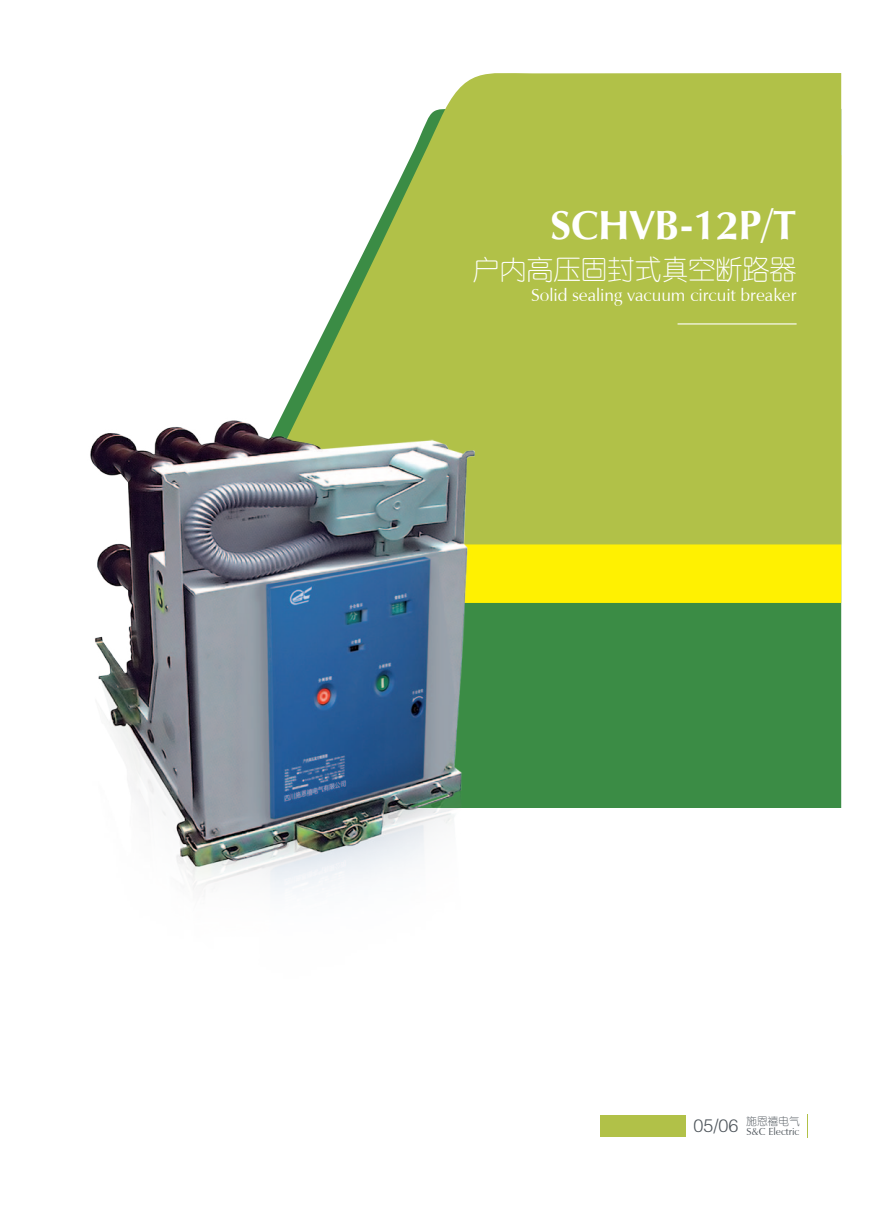
<style>
.page{position:relative;width:893px;height:1212px;background:#fff}
.page>*{position:absolute;margin:0;border:0;box-sizing:border-box;transform-origin:0 0}
.t1{font:700 42px "Vera Humana 95";color:#fff}
.t2{font:27px "FZY1 JW GB1 0";color:#fff}
.t3{font:18px "Vera Humana 95";color:#fff}
.t4{font:18px "FZZDXJW GB1 0";color:#4d545a}
.t5{font:10.65px "FZY1 JW GB1 0";color:#4d545a}
.t6{font:10.5px "Vera Humana 95";color:#4d545a}
.s1{font-family:"FZZDXJW GB1 0";font-size:18px}
</style>
<div class="page">
<div style="left:600px;top:1115px;width:85px;height:21px;background:#b1c148"></div>
<div style="left:517px;top:603px;width:324px;height:205px;background:#3b8c45"></div>
<div style="left:517px;top:544px;width:324px;height:59px;background:#fff101"></div>
<svg style="left:303px;top:73px;width:538px;height:471px;background:#b7c65b"></svg>
<hr style="left:677px;top:323px;width:120px;height:1px;background:#fff">
<img style="left:90px;top:372px;width:427px;height:520px">
<h1 class="t1" style="left:550px;top:199px;width:248px">SCHVB-12P/T</h1>
<h2 class="t2" style="left:473px;top:255px;width:325px">户内高压固封式真空断路器</h2>
<p class="t3" style="left:531px;top:284px;width:267px">Solid sealing vacuum circuit breaker</p>
<p class="t5" style="left:714px;top:1116px;width:88px"><span class="s1">/06</span> 施恩禧电气</p>
<p class="t4" style="left:693px;top:1116px;width:21px">05</p>
<p class="t6" style="left:746px;top:1125px;width:54px">S&amp;C Electric</p>
</div>
